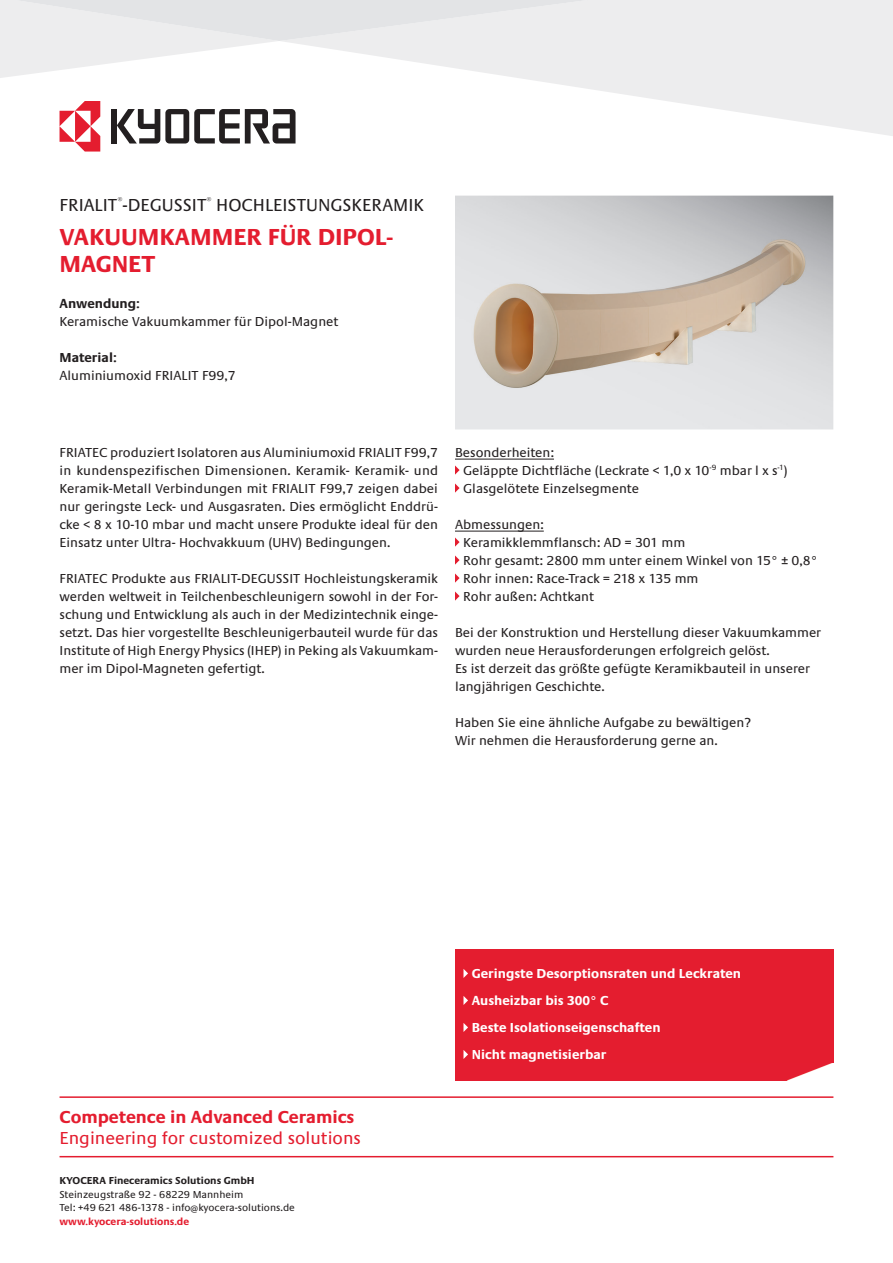
<style>
.page{position:relative;width:893px;height:1263px;background:#fff}
.page>*{position:absolute;margin:0;border:0;box-sizing:border-box;transform-origin:0 0}
.t1{font:700 24px/27px "Praxis EF";color:#e41d2f}
.t2{font:18px "Praxis EF";color:#231f20}
.t3{font:18px "Praxis EF";color:#e41d2f}
.t4{font:700 18px "Praxis EF";color:#e41d2f}
.t5{font:13.5px/18px "Praxis EF";color:#231f20}
.t6{font:700 13.5px/27px "Praxis EF";color:#fff}
.t7{font:700 13.5px "Praxis EF";color:#231f20}
.t8{font:10.5px/13.5px "Praxis EF";color:#231f20}
.t9{font:700 10.5px "Praxis EF";color:#231f20}
.t10{font:700 10.5px "Praxis EF";color:#e41d2f}
</style>
<div class="page">
<hr style="left:455px;top:459px;width:99px;height:1px;background:#231f20">
<hr style="left:455px;top:531px;width:89px;height:1px;background:#231f20">
<svg style="left:455px;top:465px;width:5px;height:10px"></svg>
<svg style="left:455px;top:483px;width:5px;height:10px"></svg>
<svg style="left:455px;top:537px;width:5px;height:10px"></svg>
<svg style="left:455px;top:555px;width:5px;height:10px"></svg>
<svg style="left:455px;top:573px;width:5px;height:10px"></svg>
<svg style="left:455px;top:591px;width:5px;height:10px"></svg>
<div style="left:455px;top:950px;width:378px;height:130px;background:#e41d2f"></div>
<svg style="left:463px;top:969px;width:5px;height:9px"></svg>
<svg style="left:463px;top:996px;width:5px;height:9px"></svg>
<svg style="left:463px;top:1023px;width:5px;height:9px"></svg>
<svg style="left:463px;top:1050px;width:5px;height:9px"></svg>
<img style="left:788px;top:1063px;width:45px;height:17px">
<svg style="left:521px;top:0;width:372px;height:136px;fill:#ededee"></svg>
<svg style="left:0;top:0;width:588px;height:78px"></svg>
<hr style="left:60px;top:1096px;width:773px;height:2px;background:#e41d2f">
<hr style="left:60px;top:1156px;width:773px;height:1px;background:#e41d2f">
<div style="left:111px;top:109px;width:5px;height:35px;background:#231f20"></div>
<svg style="left:117px;top:109px;width:179px;height:35px"></svg>
<svg style="left:60px;top:101px;width:40px;height:51px"></svg>
<img style="left:455px;top:220px;width:377px;height:185px">
<h2 class="t2" style="left:60px;top:195px;width:366px">FRIALIT<sup>®</sup>-DEGUSSIT<sup>®</sup> HOCHLEISTUNGSKERAMIK</h2>
<h1 class="t1" style="left:60px;top:224px;width:335px">VAKUUMKAMMER FÜR DIPOL-<br>MAGNET</h1>
<p class="t7" style="left:60px;top:296px;width:82px">Anwendung:</p>
<p class="t5" style="left:60px;top:313px;width:280px">Keramische Vakuumkammer für Dipol-Magnet</p>
<p class="t7" style="left:60px;top:350px;width:59px">Material:</p>
<p class="t5" style="left:60px;top:367px;width:178px">Aluminiumoxid FRIALIT F99,7</p>
<p class="t5" style="left:60px;top:443px;width:380px;text-align:justify">FRIATEC produziert Isolatoren aus Aluminiumoxid FRIALIT F99,7 in kundenspezifischen Dimensionen. Keramik- Keramik- und Keramik-Metall Verbindungen mit FRIALIT F99,7 zeigen dabei nur geringste Leck- und Ausgasraten. Dies ermöglicht Enddrü&shy;cke &lt; 8 x 10-10 mbar und macht unsere Produkte ideal für den Einsatz unter Ultra- Hochvakkuum (UHV) Bedingungen.</p>
<p class="t5" style="left:60px;top:569px;width:380px;text-align:justify">FRIATEC Produkte aus FRIALIT-DEGUSSIT Hochleistungskeramik werden weltweit in Teilchenbeschleunigern sowohl in der For&shy;schung und Entwicklung als auch in der Medizintechnik einge&shy;setzt. Das hier vorgestellte Beschleunigerbauteil wurde für das Institute of High Energy Physics (IHEP) in Peking als Vakuumkam&shy;mer im Dipol-Magneten gefertigt.</p>
<p class="t5" style="left:463px;top:443px;width:326px;text-indent:-8px">Besonderheiten:<br>Geläppte Dichtfläche (Leckrate &lt; 1,0 x 10<sup>-9</sup> mbar l x s<sup>-1</sup>)<br>Glasgelötete Einzelsegmente</p>
<p class="t5" style="left:463px;top:515px;width:356px;text-indent:-8px">Abmessungen:<br>Keramikklemmflansch: AD = 301 mm<br>Rohr gesamt: 2800 mm unter einem Winkel von 15° ± 0,8°<br>Rohr innen: Race-Track = 218 x 135 mm<br>Rohr außen: Achtkant</p>
<p class="t5" style="left:455px;top:623px;width:368px">Bei der Konstruktion und Herstellung dieser Vakuumkammer wurden neue Herausforderungen erfolgreich gelöst.<br>Es ist derzeit das größte gefügte Keramikbauteil in unserer langjährigen Geschichte.</p>
<p class="t5" style="left:455px;top:713px;width:297px">Haben Sie eine ähnliche Aufgabe zu bewältigen?<br>Wir nehmen die Herausforderung gerne an.</p>
<h2 class="t4" style="left:60px;top:1107px;width:296px">Competence in Advanced Ceramics</h2>
<h2 class="t3" style="left:60px;top:1128px;width:303px">Engineering for customized solutions</h2>
<p class="t9" style="left:60px;top:1175px;width:197px">KYOCERA Fineceramics Solutions GmbH</p>
<p class="t8" style="left:60px;top:1188px;width:237px">Steinzeugstraße 92 - 68229 Mannheim<br>Tel: +49 621 486-1378 - info@kyocera-solutions.de</p>
<p class="t10" style="left:60px;top:1215px;width:131px">www.kyocera-solutions.de</p>
<p class="t6" style="left:472px;top:960px;width:271px">Geringste Desorptionsraten und Leckraten<br>Ausheizbar bis 300° C<br>Beste Isolationseigenschaften<br>Nicht magnetisierbar</p>
</div>
